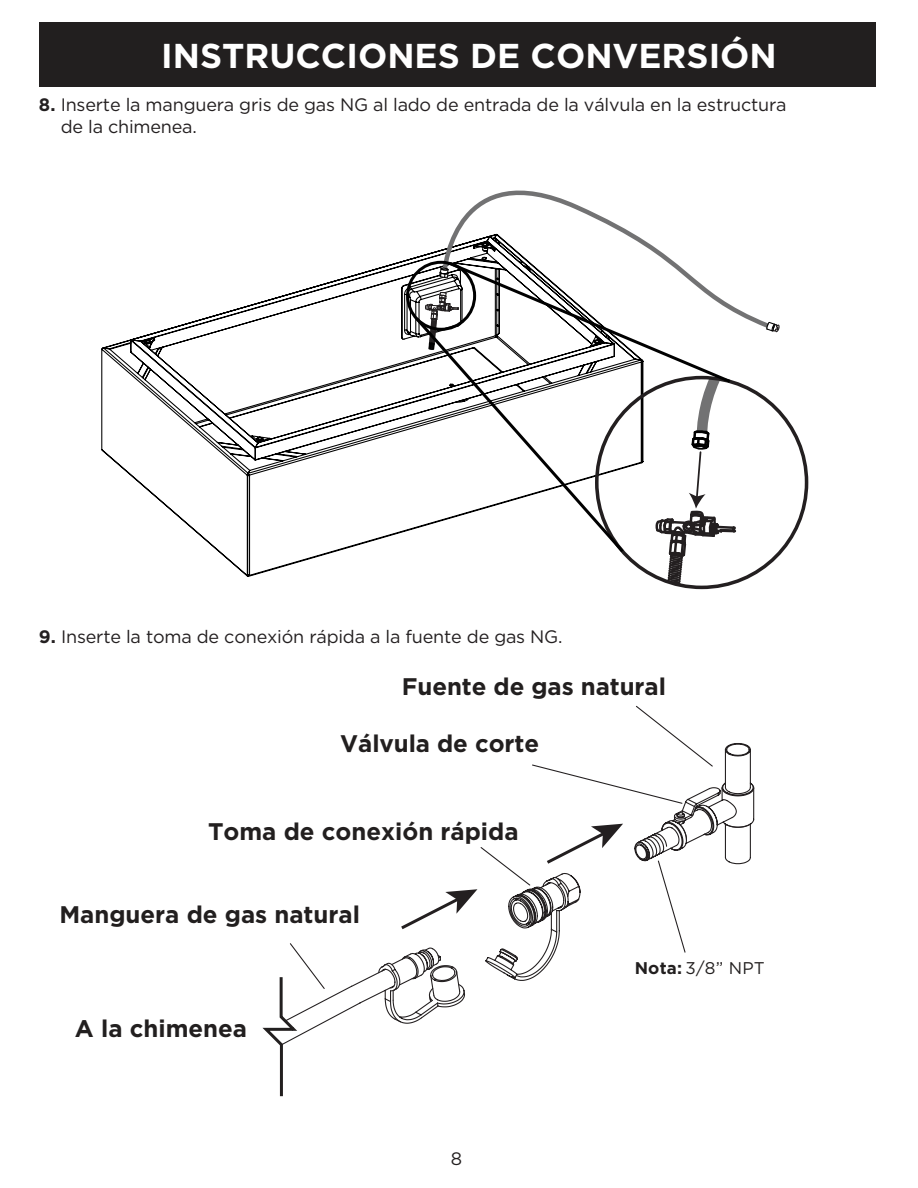
<style>
.page{position:relative;width:918px;height:1188px;background:#fff}
.page>*{position:absolute;margin:0;border:0;box-sizing:border-box;transform-origin:0 0}
.t1{font:700 34.5px "Gotham";color:#fff}
.t2{font:700 24px "Gotham";color:#221f1f}
.t3{font:18px/21.6px "Gotham";letter-spacing:-.01em;color:#231f20}
.t4{font:16.95px "Gotham";color:#221f1f}
.s1{font-weight:700}
</style>
<div class="page">
<svg style="left:101px;top:250px;width:339px;height:327px"></svg>
<svg style="left:440px;top:190px;width:326px;height:138px"></svg>
<svg style="left:766px;top:321px;width:14px;height:12px"></svg>
<svg style="left:424px;top:259px;width:313px;height:329px"></svg>
<svg style="left:413px;top:315px;width:214px;height:240px"></svg>
<div style="left:39px;top:22px;width:836px;height:65px;background:#221f1f"></div>
<svg style="left:262px;top:977px;width:21px;height:120px"></svg>
<svg style="left:289px;top:705px;width:466px;height:319px"></svg>
<svg style="left:398px;top:889px;width:79px;height:43px"></svg>
<svg style="left:543px;top:824px;width:80px;height:42px"></svg>
<svg style="left:657px;top:859px;width:29px;height:95px"></svg>
<h1 class="t1" style="left:161px;top:33px;width:617px">INSTRUCCIONES DE CONVERSIÓN</h1>
<p class="t3" style="left:61px;top:94px;width:727px;text-indent:-22px"><span class="s1">8.</span> Inserte la manguera gris de gas NG al lado de entrada de la válvula en la estructura de la chimenea.</p>
<p class="t3" style="left:39px;top:625px;width:525px"><span class="s1">9.</span> Inserte la toma de conexión rápida a la fuente de gas NG.</p>
<h2 class="t2" style="left:402px;top:671px;width:266px">Fuente de gas natural</h2>
<h2 class="t2" style="left:340px;top:728px;width:200px">Válvula de corte</h2>
<h2 class="t2" style="left:208px;top:815px;width:312px">Toma de conexión rápida</h2>
<h2 class="t2" style="left:59px;top:898px;width:302px">Manguera de gas natural</h2>
<h2 class="t2" style="left:75px;top:1012px;width:174px">A la chimenea</h2>
<p class="t3" style="left:451px;top:1148px;width:13px">8</p>
<p class="t4" style="left:635px;top:957px;width:132px"><span class="s1">Nota:</span> 3/8” NPT</p>
</div>
